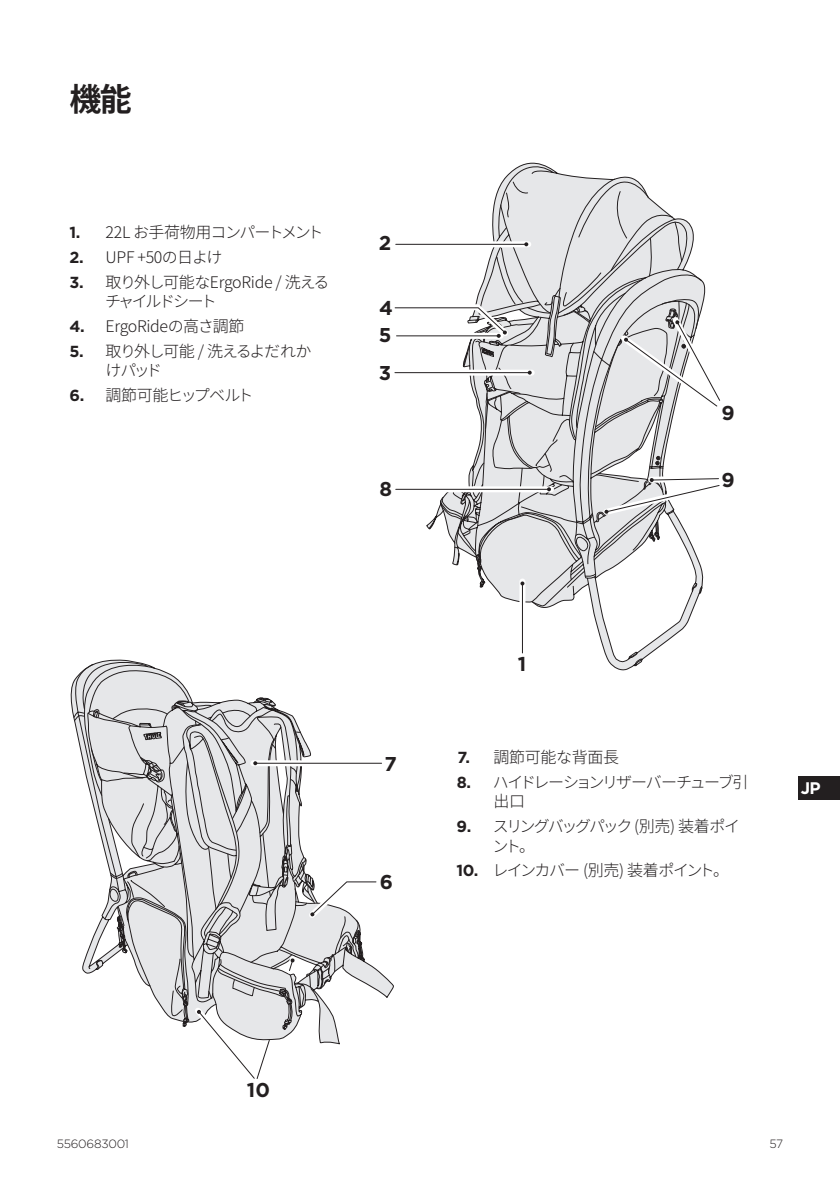
<style>
.page{position:relative;width:840px;height:1191px;background:#fff}
.page>*{position:absolute;margin:0;border:0;box-sizing:border-box;transform-origin:0 0}
.Heading{font:700 32px "Noto Sans CJ Kjp";color:#231f20}
.t1{font:700 20px "Thule";color:#231f20}
.t2{font:700 16.8px "Gotham";color:#fff}
.t3{font:300 16px/19.2px "Noto Sans CJ Kjp";letter-spacing:-.07em;color:#231f20}
.t4{font:300 16px/19.2px "Noto Sans CJ Kjp";letter-spacing:-.135em;color:#231f20}
.t5{font:300 16px/19.2px "Noto Sans CJ Kjp";letter-spacing:-.095em;color:#231f20}
.t6{font:300 16px/19.2px "Noto Sans CJ Kjp";letter-spacing:-.09em;color:#231f20}
.t7{font:300 16px "Noto Sans CJ Kjp";letter-spacing:-.1em;color:#231f20}
.t8{font:300 16px "Noto Sans CJ Kjp";letter-spacing:-.025em;color:#231f20}
.t9{font:300 16px "Noto Sans CJ Kjp";letter-spacing:-.035em;color:#231f20}
.t10{font:300 16px "Noto Sans CJ Kjp";letter-spacing:-.02em;color:#231f20}
.t11{font:300 12px "Thule";letter-spacing:-.02em;color:#231f20}
.s1{font-family:"Gotham";font-weight:700}
</style>
<div class="page">
<div style="left:797px;top:775px;width:42px;height:24px;background:#231f20"></div>
<svg style="left:435px;top:171px;width:268px;height:495px"></svg>
<svg style="left:182px;top:762px;width:212px;height:283px"></svg>
<svg style="left:72px;top:659px;width:288px;height:360px"></svg>
<div style="left:519px;top:581px;width:6px;height:72px;background:#fff"></div>
<hr style="left:522px;top:583px;width:1px;height:70px;background:#231f20">
<svg style="left:520px;top:581px;width:4px;height:4px"></svg>
<svg style="left:395px;top:241px;width:133px;height:6px"></svg>
<hr style="left:395px;top:244px;width:131px;height:1px;background:#231f20">
<svg style="left:524px;top:242px;width:4px;height:4px"></svg>
<svg style="left:395px;top:370px;width:136px;height:6px"></svg>
<hr style="left:394px;top:372px;width:135px;height:1px;background:#231f20">
<svg style="left:527px;top:371px;width:4px;height:4px"></svg>
<svg style="left:394px;top:301px;width:119px;height:40px"></svg>
<svg style="left:253px;top:760px;width:128px;height:6px"></svg>
<hr style="left:255px;top:763px;width:126px;height:1px;background:#231f20">
<svg style="left:253px;top:761px;width:4px;height:4px"></svg>
<svg style="left:303px;top:875px;width:79px;height:48px"></svg>
<svg style="left:395px;top:486px;width:155px;height:6px"></svg>
<hr style="left:395px;top:489px;width:153px;height:1px;background:#231f20">
<svg style="left:546px;top:487px;width:4px;height:4px"></svg>
<svg style="left:615px;top:312px;width:106px;height:102px"></svg>
<svg style="left:598px;top:472px;width:122px;height:47px"></svg>
<svg style="left:282px;top:951px;width:18px;height:27px"></svg>
<svg style="left:189px;top:1002px;width:81px;height:77px"></svg>
<p class="Heading" style="left:69px;top:82px;width:64px">機能</p>
<p class="t3" style="left:69px;top:223px;width:255px"><span class="s1">1.</span> 22L お手荷物用コンパートメント</p>
<p class="t9" style="left:69px;top:248px;width:154px"><span class="s1">2.</span> UPF +50の日よけ</p>
<p class="t3" style="left:105px;top:273px;width:226px;text-indent:-35px"><span class="s1">3.</span> 取り外し可能なErgoRide / 洗えるチャイルドシート</p>
<p class="t8" style="left:69px;top:317px;width:176px"><span class="s1">4.</span> ErgoRideの高さ調節</p>
<p class="t6" style="left:105px;top:342px;width:207px;text-indent:-36px"><span class="s1">5.</span> 取り外し可能 / 洗えるよだれかけパッド</p>
<p class="t3" style="left:69px;top:386px;width:185px"><span class="s1">6.</span> 調節可能ヒップベルト</p>
<p class="t1" style="left:378px;top:231px;width:14px">2</p>
<p class="t1" style="left:379px;top:296px;width:15px">4</p>
<p class="t1" style="left:378px;top:323px;width:14px">5</p>
<p class="t1" style="left:378px;top:361px;width:14px">3</p>
<p class="t1" style="left:379px;top:477px;width:14px">8</p>
<p class="t1" style="left:721px;top:401px;width:15px">9</p>
<p class="t1" style="left:721px;top:468px;width:15px">9</p>
<p class="t1" style="left:384px;top:752px;width:14px">7</p>
<p class="t1" style="left:380px;top:870px;width:15px">6</p>
<p class="t1" style="left:517px;top:652px;width:10px">1</p>
<p class="t10" style="left:457px;top:748px;width:163px"><span class="s1">7.</span> 調節可能な背面長</p>
<p class="t5" style="left:493px;top:773px;width:256px;text-indent:-37px"><span class="s1">8.</span> ハイドレーションリザーバーチューブ引出口</p>
<p class="t4" style="left:492px;top:817px;width:249px;text-indent:-36px"><span class="s1">9.</span> スリングバッグパック (別売) 装着ポイント。</p>
<p class="t7" style="left:456px;top:861px;width:274px"><span class="s1">10.</span> レインカバー (別売) 装着ポイント。</p>
<p class="t2" style="left:800px;top:777px;width:21px">JP</p>
<p class="t1" style="left:247px;top:1078px;width:25px">10</p>
<p class="t11" style="left:57px;top:1135px;width:74px">5560683001</p>
<p class="t11" style="left:769px;top:1135px;width:15px">57</p>
</div>
